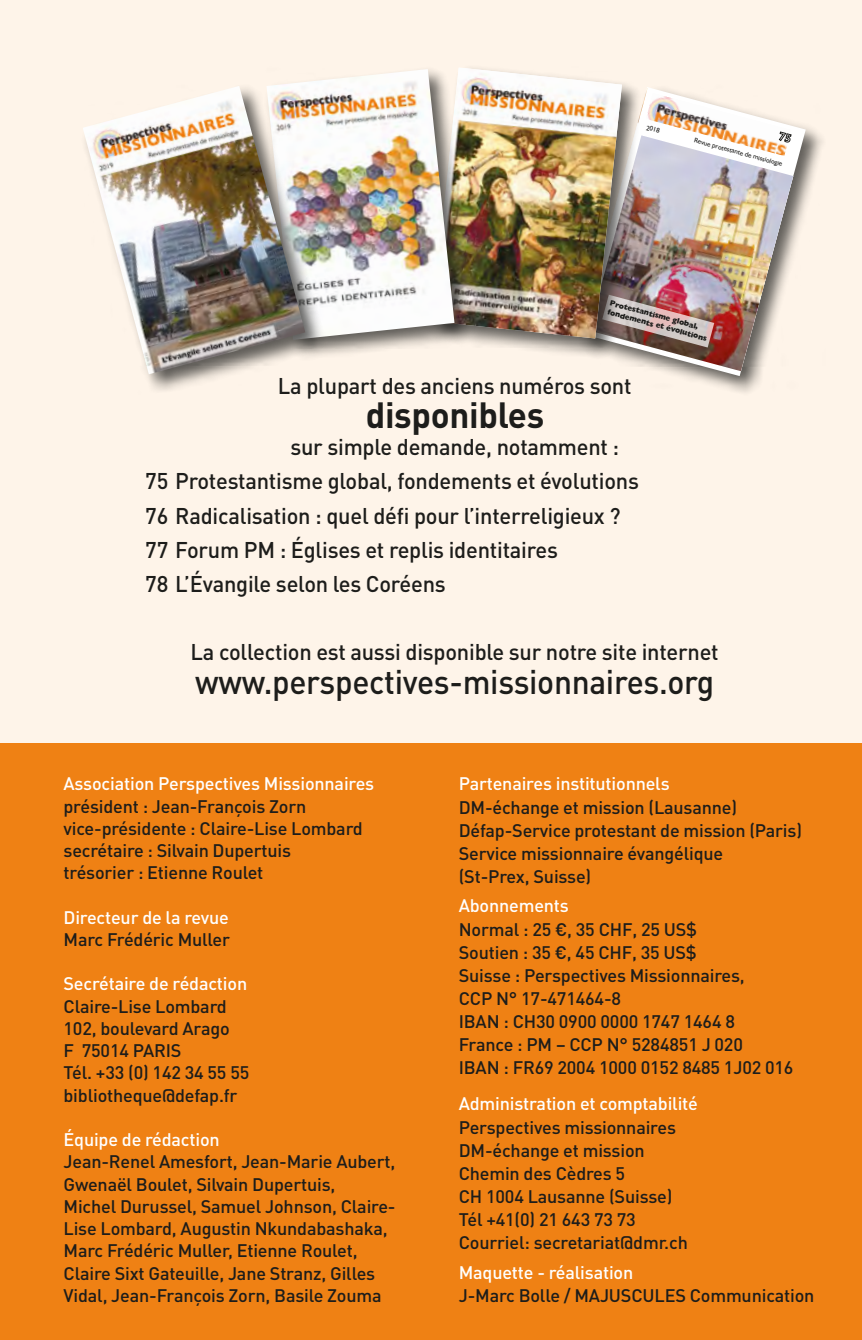
<style>
.page{position:relative;width:862px;height:1340px;background:#fff}
.page>*{position:absolute;margin:0;border:0;box-sizing:border-box;transform-origin:0 0}
.t1{font:700 36px "DINOT";letter-spacing:-.01em;color:#1d1d1b}
.t2{font:500 33.75px "DINOT";letter-spacing:-.01em;color:#1d1d1b;scale:.94 1}
.t3{font:500 22.5px/34px "DINOT";letter-spacing:-.01em;color:#1d1d1b}
.t4{font:500 18px/23.2px "DINOT";letter-spacing:-.01em;color:#1d1d1b}
.t5{font:500 18px "DINOT";letter-spacing:-.01em;color:#fff}
.t6{font:800 7.65px/9.2px "Humanist 521 BT";color:#1d1d1b}
.t7{font:6.75px "Humanist 521 BT";color:#1d1d1b}
</style>
<div class="page">
<div style="left:0;top:0;width:861px;height:1339px;background:#fef4e9"></div>
<div style="left:0;top:743px;width:861px;height:596px;background:#ef8114"></div>
<div style="left:578px;top:84px;width:247px;height:313px;background:#1d1d1b;opacity:.7"></div>
<svg style="left:580px;top:87px;width:225px;height:289px"></svg>
<img style="left:642px;top:87px;width:160px;height:260px">
<div style="left:429px;top:65px;width:213px;height:294px;background:#1d1d1b;opacity:.7"></div>
<img style="left:475px;top:67px;width:146px;height:271px">
<div style="left:263px;top:66px;width:212px;height:295px;background:#1d1d1b;opacity:.7"></div>
<img style="left:266px;top:69px;width:188px;height:271px">
<div style="left:80px;top:83px;width:246px;height:312px;background:#1d1d1b;opacity:.7"></div>
<img style="left:83px;top:86px;width:222px;height:288px">
<p class="t7" style="left:647px;top:123px;width:15px;rotate:15deg">2018</p>
<p class="t7" style="left:695px;top:136px;width:92px;rotate:15deg">Revue protestante de missiologie</p>
<p class="t6" style="left:611px;top:298px;width:104px;rotate:15deg">P rotestantism e global, fondem ents et évolutions</p>
<p class="t3" style="left:278px;top:367px;width:355px">La plupart des anciens numéros sont</p>
<h1 class="t1" style="left:365px;top:390px;width:180px">disponibles</h1>
<p class="t3" style="left:145px;top:429px;width:495px;text-indent:145px">sur simple demande, notamment :<br>75 Protestantisme global, fondements et évolutions 76 Radicalisation : quel défi pour l’interreligieux ?<br>77 Forum PM : Églises et replis identitaires<br>78 L’Évangile selon les Coréens</p>
<p class="t3" style="left:190px;top:633px;width:529px">La collection est aussi disponible sur notre site internet</p>
<h2 class="t2" style="left:195px;top:658px;width:553px">www.perspectives-missionnaires.org</h2>
<p class="t5" style="left:63px;top:771px;width:312px">Association Perspectives Missionnaires</p>
<p class="t4" style="left:63px;top:794px;width:300px;line-height:22.3px">président : Jean-François Zorn vice-présidente : Claire-Lise Lombard secrétaire : Silvain Dupertuis trésorier : Etienne Roulet</p>
<p class="t5" style="left:63px;top:905px;width:167px">Directeur de la revue</p>
<p class="t4" style="left:63px;top:927px;width:168px">Marc Frédéric Muller</p>
<p class="t5" style="left:63px;top:971px;width:185px">Secrétaire de rédaction</p>
<p class="t4" style="left:63px;top:994px;width:187px;line-height:22.3px">Claire-Lise Lombard<br>102, boulevard Arago<br>F 75014 PARIS<br>Tél. +33 (0) 142 34 55 55 bibliotheque@defap.fr</p>
<p class="t5" style="left:63px;top:1127px;width:158px">Équipe de rédaction</p>
<p class="t4" style="left:63px;top:1149px;width:333px;line-height:22.3px">Jean-Renel Amesfort, Jean-Marie Aubert, Gwenaël Boulet, Silvain Dupertuis,<br>Michel Durussel, Samuel Johnson, Claire-Lise Lombard, Augustin Nkundabashaka, Marc Frédéric Muller, Etienne Roulet, Claire Sixt Gateuille, Jane Stranz, Gilles Vidal, Jean-François Zorn, Basile Zouma</p>
<p class="t5" style="left:458px;top:771px;width:212px">Partenaires institutionnels</p>
<p class="t4" style="left:458px;top:794px;width:344px">DM-échange et mission (Lausanne)<br>Défap-Service protestant de mission (Paris)<br>Service missionnaire évangélique<br>(St-Prex, Suisse)</p>
<p class="t5" style="left:458px;top:893px;width:112px">Abonnements</p>
<p class="t4" style="left:458px;top:916px;width:336px">Normal : 25 €, 35 CHF, 25 US$<br>Soutien : 35 €, 45 CHF, 35 US$<br>Suisse : Perspectives Missionnaires,<br>CCP N° 17-471464-8<br>IBAN : CH30 0900 0000 1747 1464 8<br>France : PM – CCP N° 5284851 J 020<br>IBAN : FR69 2004 1000 0152 8485 1J02 016</p>
<p class="t5" style="left:458px;top:1091px;width:240px">Administration et comptabilité</p>
<p class="t4" style="left:458px;top:1114px;width:230px">Perspectives missionnaires<br>DM-échange et mission<br>Chemin des Cèdres 5<br>CH 1004 Lausanne (Suisse)<br>Tél +41(0) 21 643 73 73<br>Courriel: secretariat@dmr.ch</p>
<p class="t5" style="left:458px;top:1259px;width:176px">Maquette - réalisation</p>
<p class="t4" style="left:458px;top:1282px;width:357px">J-Marc Bolle / MAJUSCULES Communication</p>
</div>
